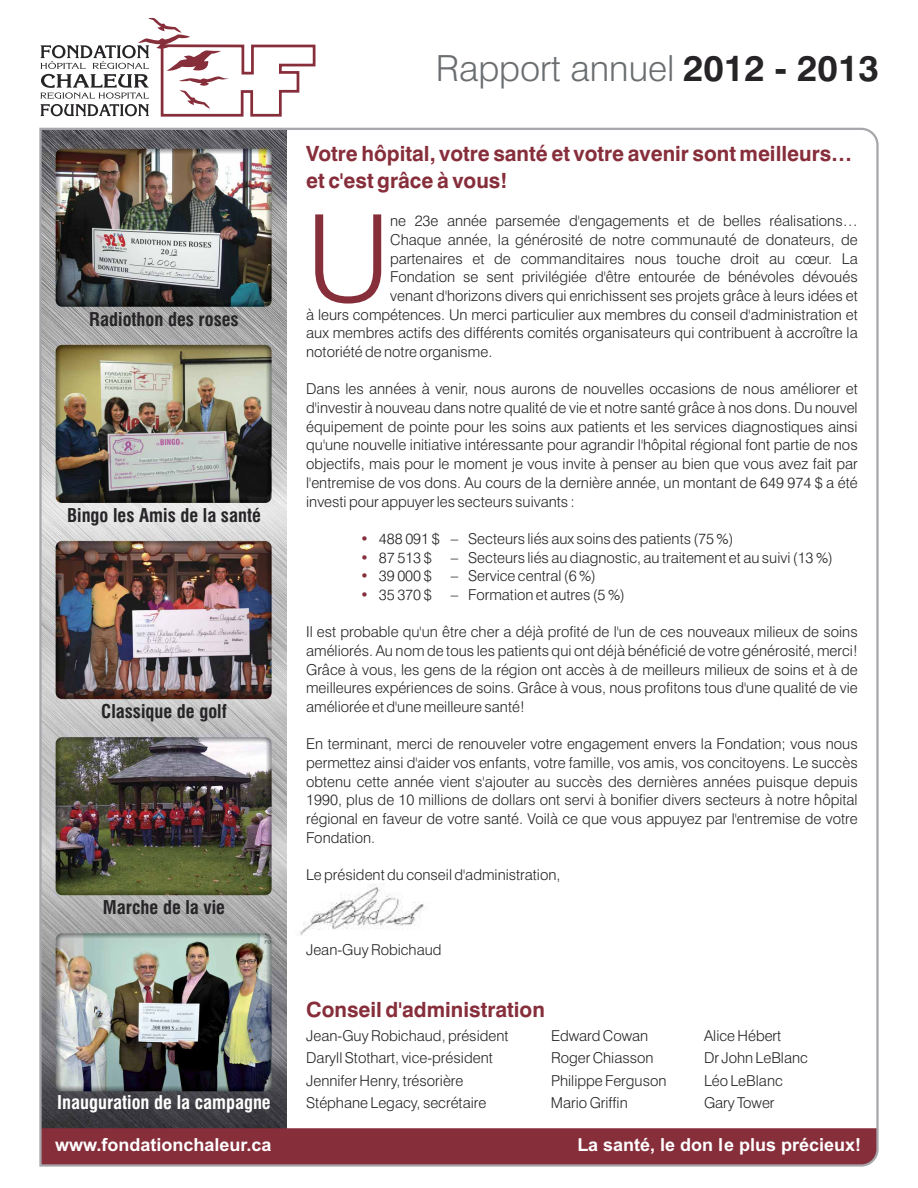
<style>
.page{position:relative;width:918px;height:1188px;background:#fff}
.page>*{position:absolute;margin:0;border:0;box-sizing:border-box;transform-origin:0 0}
.t1{font:300 120.6px "Swiss 721 BT";color:#872e3b}
.t2{font:300 36px "Swiss 721 BT";color:#6b6e70}
.t3{font:700 21px/26.1px "Swiss 721 BT";color:#872e3b}
.t4{font:700 condensed 18.45px "Swiss 721 BT";color:#262426}
.t5{font:700 condensed 18.45px "Swiss 721 BT";color:#fff}
.t6{font:700 18px "Arial";color:#fff}
.t7{font:300 15px/18.8px "Swiss 721 BT";color:#262426;text-align:justify}
.t8{font:300 15px/18.8px "Swiss 721 BT";color:#872e3b;text-align:justify}
.s1{font-weight:700;color:#262426}
</style>
<div class="page">
<img style="left:39px;top:127px;width:840px;height:1040px">
<svg style="left:40px;top:18px;width:276px;height:99px"></svg>
<p class="t4" style="left:89px;top:312px;width:151px">Radiothon des roses</p>
<p class="t4" style="left:67px;top:508px;width:195px">Bingo les Amis de la santé</p>
<p class="t4" style="left:101px;top:704px;width:127px">Classique de golf</p>
<p class="t4" style="left:103px;top:900px;width:124px">Marche de la vie</p>
<p class="t5" style="left:57px;top:1095px;width:215px">Inauguration de la campagne</p>
<h2 class="t2" style="left:436px;top:54px;width:445px">Rapport annuel <span class="s1">2012 - 2013</span></h2>
<h3 class="t3" style="left:306px;top:143px;width:548px">Votre hôpital, votre santé et votre avenir sont meilleurs… et c'est grâce à vous!</h3>
<h1 class="t1" style="left:306px;top:209px;width:86px">U</h1>
<p class="t7" style="left:390px;top:213px;width:469px">ne 23e année parsemée d'engagements et de belles réalisations…</p>
<p class="t7" style="left:390px;top:232px;width:469px">Chaque année, la générosité de notre communauté de donateurs, de</p>
<p class="t7" style="left:390px;top:250px;width:469px">partenaires et de commanditaires nous touche droit au cœur. La</p>
<p class="t7" style="left:390px;top:269px;width:469px">Fondation se sent privilégiée d'être entourée de bénévoles dévoués</p>
<p class="t7" style="left:390px;top:288px;width:469px">venant d'horizons divers qui enrichissent ses projets grâce à leurs idées et</p>
<p class="t7" style="left:306px;top:306px;width:553px">à leurs compétences. Un merci particulier aux membres du conseil d'administration et</p>
<p class="t7" style="left:306px;top:325px;width:553px">aux membres actifs des différents comités organisateurs qui contribuent à accroître la</p>
<p class="t7" style="left:306px;top:344px;width:188px">notoriété de notre organisme.</p>
<p class="t7" style="left:306px;top:381px;width:553px">Dans les années à venir, nous aurons de nouvelles occasions de nous améliorer et d'investir à nouveau dans notre qualité de vie et notre santé grâce à nos dons. Du nouvel équipement de pointe pour les soins aux patients et les services diagnostiques ainsi qu'une nouvelle initiative intéressante pour agrandir l'hôpital régional font partie de nos objectifs, mais pour le moment je vous invite à penser au bien que vous avez fait par l'entremise de vos dons. Au cours de la dernière année, un montant de 649 974 $ a été investi pour appuyer les secteurs suivants :</p>
<p class="t7" style="left:379px;top:531px;width:356px">488 091 $ – Secteurs liés aux soins des patients (75 %)<br>87 513 $</p>
<p class="t8" style="left:360px;top:531px;width:10px">• • • •</p>
<p class="t7" style="left:451px;top:549px;width:384px">– Secteurs liés au diagnostic, au traitement et au suivi (13 %)</p>
<p class="t7" style="left:379px;top:568px;width:54px">39 000 $</p>
<p class="t7" style="left:451px;top:568px;width:147px">– Service central (6 %)</p>
<p class="t7" style="left:379px;top:587px;width:54px">35 370 $</p>
<p class="t7" style="left:451px;top:587px;width:176px">– Formation et autres (5 %)</p>
<p class="t7" style="left:306px;top:624px;width:553px">Il est probable qu'un être cher a déjà profité de l'un de ces nouveaux milieux de soins améliorés. Au nom de tous les patients qui ont déjà bénéficié de votre générosité, merci!<br>Grâce à vous, les gens de la région ont accès à de meilleurs milieux de soins et à de meilleures expériences de soins. Grâce à vous, nous profitons tous d'une qualité de vie améliorée et d'une meilleure santé!</p>
<p class="t7" style="left:306px;top:736px;width:553px">En terminant, merci de renouveler votre engagement envers la Fondation; vous nous permettez ainsi d'aider vos enfants, votre famille, vos amis, vos concitoyens. Le succès obtenu cette année vient s'ajouter au succès des dernières années puisque depuis 1990, plus de 10 millions de dollars ont servi à bonifier divers secteurs à notre hôpital régional en faveur de votre santé. Voilà ce que vous appuyez par l'entremise de votre Fondation.</p>
<p class="t7" style="left:306px;top:867px;width:256px">Le président du conseil d'administration,</p>
<p class="t7" style="left:306px;top:942px;width:137px">Jean-Guy Robichaud</p>
<h3 class="t3" style="left:306px;top:998px;width:240px">Conseil d'administration</h3>
<p class="t7" style="left:306px;top:1028px;width:204px">Jean-Guy Robichaud, président</p>
<p class="t7" style="left:551px;top:1028px;width:99px">Edward Cowan</p>
<p class="t7" style="left:704px;top:1028px;width:79px">Alice Hébert</p>
<p class="t7" style="left:306px;top:1050px;width:188px">Daryll Stothart, vice-président</p>
<p class="t7" style="left:551px;top:1050px;width:104px">Roger Chiasson</p>
<p class="t7" style="left:704px;top:1050px;width:105px">Dr John LeBlanc</p>
<p class="t7" style="left:306px;top:1073px;width:159px">Jennifer Henry, trésorière</p>
<p class="t7" style="left:551px;top:1073px;width:117px">Philippe Ferguson</p>
<p class="t7" style="left:704px;top:1073px;width:80px">Léo LeBlanc</p>
<p class="t7" style="left:306px;top:1095px;width:182px">Stéphane Legacy, secrétaire</p>
<p class="t7" style="left:551px;top:1095px;width:78px">Mario Griffin</p>
<p class="t7" style="left:704px;top:1095px;width:72px">Gary Tower</p>
<p class="t6" style="left:55px;top:1138px;width:218px">www.fondationchaleur.ca</p>
<p class="t6" style="left:577px;top:1138px;width:285px">La santé, le don le plus précieux!</p>
</div>
